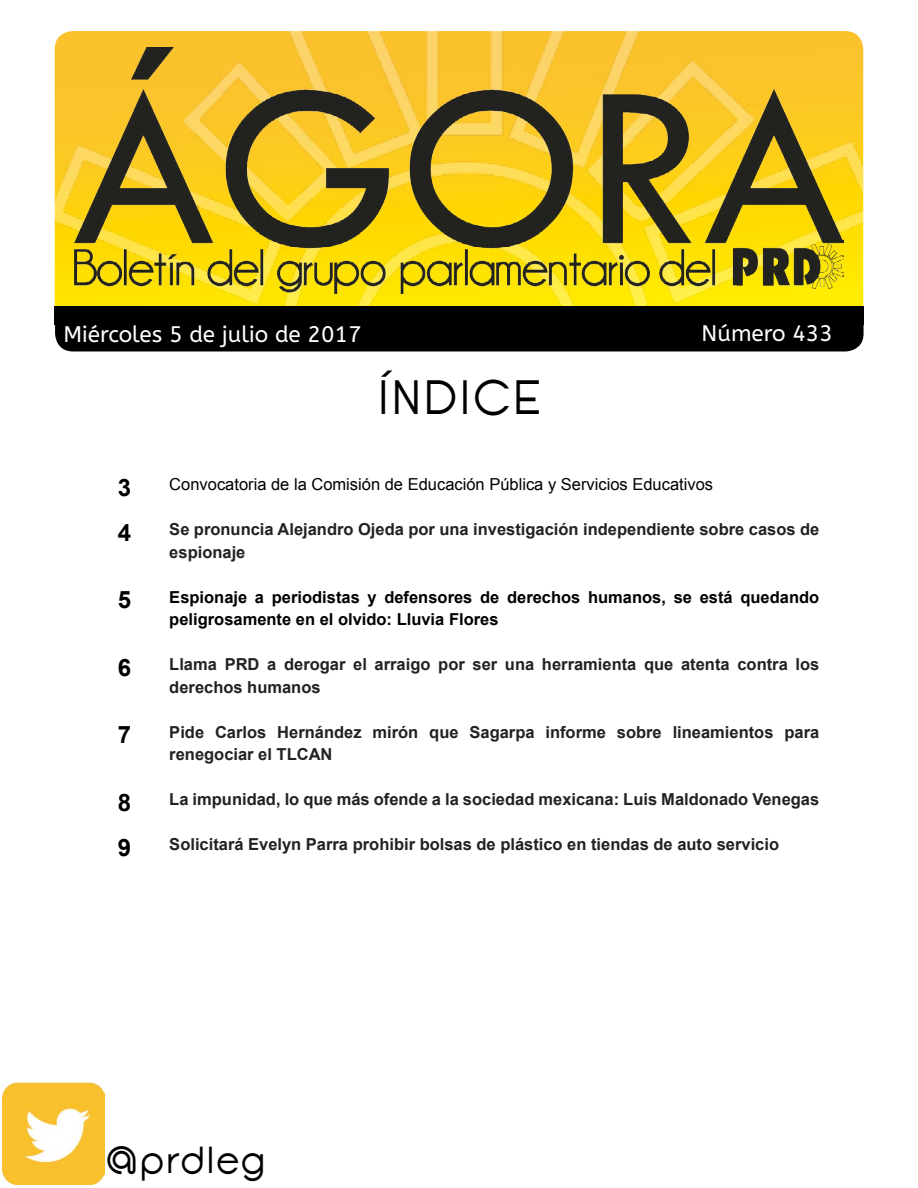
<style>
.page{position:relative;width:918px;height:1188px;background:#fff}
.page>*{position:absolute;margin:0;border:0;box-sizing:border-box;transform-origin:0 0}
.t1{font:48px "Opificio";color:#000}
.t2{font:37.5px "Opificio";color:#000}
.t3{font:700 24px/45px "Arial";color:#000}
.t4{font:22.5px "A Bee Zee";color:#fff}
.t5{font:700 16.5px/22.5px "Arial";color:#222}
.t6{font:700 16.5px/22.5px "Arial";color:#000}
.t7{font:16.5px "Arial";color:#000}
</style>
<div class="page">
<img style="left:54px;top:30px;width:808px;height:285px">
<div style="left:55px;top:306px;width:809px;height:45px;background:#000;border-radius:18px"></div>
<img style="left:75px;top:48px;width:768px;height:245px">
<div style="left:55px;top:306px;width:809px;height:18px;background:#000"></div>
<img style="left:2px;top:1082px;width:103px;height:103px">
<h3 class="t4" style="left:63px;top:321px;width:300px">Miércoles 5 de julio de 2017</h3>
<h3 class="t4" style="left:702px;top:320px;width:133px">Número 433</h3>
<h3 class="t3" style="left:118px;top:465px;width:15px">3<br>4</h3>
<h3 class="t3" style="left:118px;top:578px;width:15px">5</h3>
<h3 class="t3" style="left:118px;top:645px;width:15px">6</h3>
<h3 class="t3" style="left:118px;top:713px;width:15px">7</h3>
<h3 class="t3" style="left:118px;top:781px;width:15px">8<br>9</h3>
<h1 class="t1" style="left:376px;top:368px;width:167px">ÍNDICE</h1>
<p class="t7" style="left:169px;top:474px;width:545px">Convocatoria de la Comisión de Educación Pública y Servicios Educativos</p>
<p class="t5" style="left:169px;top:519px;width:652px">Se pronuncia Alejandro Ojeda por una investigación independiente sobre casos de espionaje</p>
<p class="t6" style="left:169px;top:586px;width:652px">Espionaje a periodistas y defensores de derechos humanos, se está quedando peligrosamente en el olvido: Lluvia Flores</p>
<p class="t5" style="left:169px;top:654px;width:652px">Llama PRD a derogar el arraigo por ser una herramienta que atenta contra los derechos humanos</p>
<p class="t5" style="left:169px;top:721px;width:651px">Pide Carlos Hernández mirón que Sagarpa informe sobre lineamientos para renegociar el TLCAN</p>
<p class="t5" style="left:169px;top:789px;width:652px">La impunidad, lo que más ofende a la sociedad mexicana: Luis Maldonado Venegas</p>
<p class="t5" style="left:169px;top:834px;width:611px">Solicitará Evelyn Parra prohibir bolsas de plástico en tiendas de auto servicio</p>
<h2 class="t2" style="left:104px;top:1137px;width:164px">@prdleg</h2>
</div>
